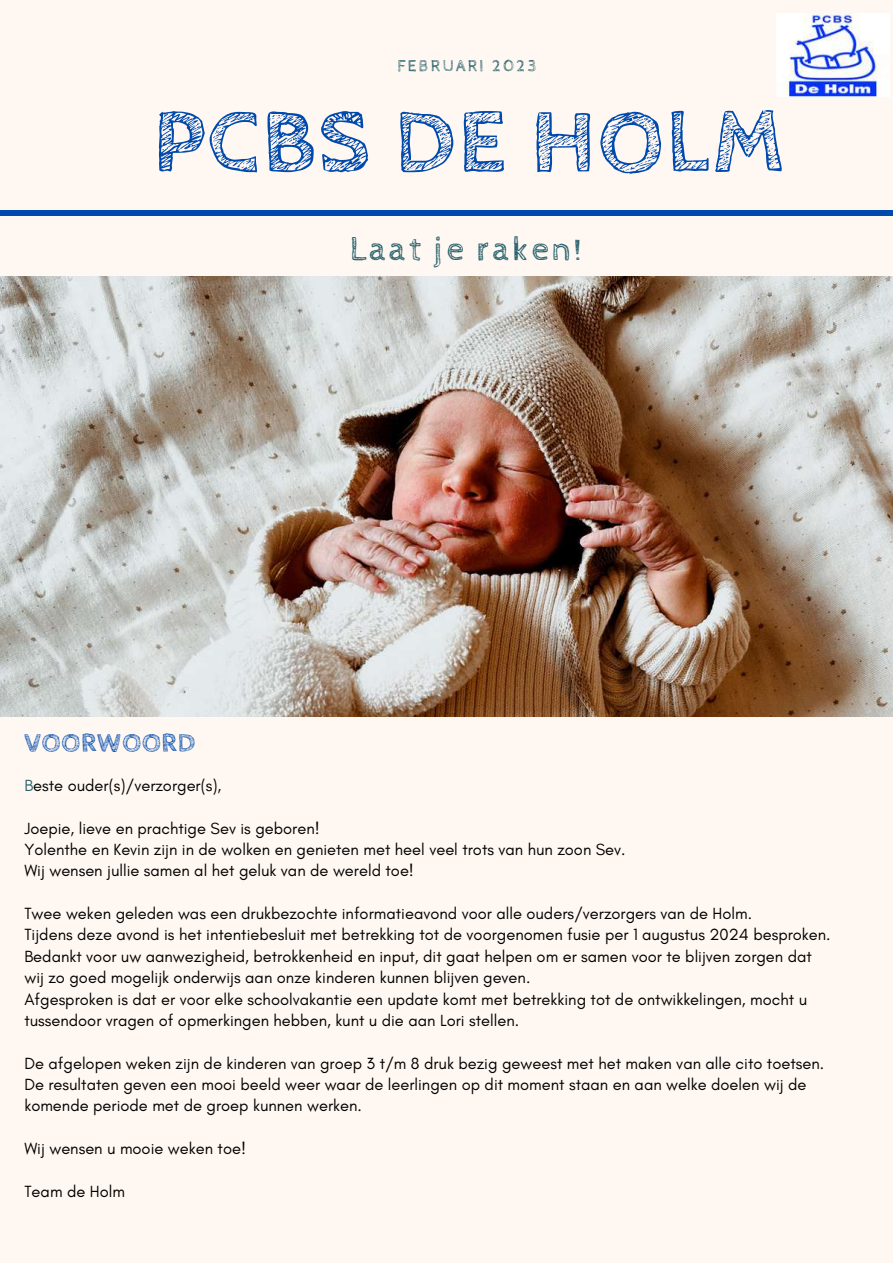
<style>
.page{position:relative;width:893px;height:1264px;background:#fff}
.page>*{position:absolute;margin:0;border:0;box-sizing:border-box;transform-origin:0 0}
.t1{font:700 92.55px "Cabin Sketch";letter-spacing:.02em;color:#004aad}
.t2{font:34.8px "Cabin Sketch";letter-spacing:.07em;color:#2a636d}
.t3{font:700 26.4px "Cabin Sketch";letter-spacing:.03em;color:#004aad}
.t4{font:16.5px/21.3px "Glacial Indifference";color:#000}
.t5{font:16.5px "Cabin Sketch";letter-spacing:.14em;color:#2a636d}
.s1{color:#2a636d}
</style>
<div class="page">
<div style="left:0;top:0;width:892px;height:1262px;background:#fff8f2"></div>
<div style="left:0;top:210px;width:892px;height:5px;background:#004aad"></div>
<img style="left:0;top:276px;width:892px;height:440px">
<img style="left:776px;top:13px;width:113px;height:83px">
<p class="t5" style="left:397px;top:56px;width:140px">FEBRUARI 2023</p>
<h1 class="t1" style="left:153px;top:90px;width:633px">PCBS DE HOLM</h1>
<h2 class="t2" style="left:350px;top:230px;width:234px">Laat je raken!</h2>
<h3 class="t3" style="left:24px;top:728px;width:172px">VOORWOORD</h3>
<p class="t4" style="left:24px;top:774px;width:198px"><span class="s1">B</span>este ouder(s)/verzorger(s),</p>
<p class="t4" style="left:24px;top:817px;width:602px">Joepie, lieve en prachtige Sev is geboren!<br>Yolenthe en Kevin zijn in de wolken en genieten met heel veel trots van hun zoon Sev.<br>Wij wensen jullie samen al het geluk van de wereld toe!</p>
<p class="t4" style="left:24px;top:902px;width:807px">Twee weken geleden was een drukbezochte informatieavond voor alle ouders/verzorgers van de Holm.<br>Tijdens deze avond is het intentiebesluit met betrekking tot de voorgenomen fusie per 1 augustus 2024 besproken.<br>Bedankt voor uw aanwezigheid, betrokkenheid en input, dit gaat helpen om er samen voor te blijven zorgen dat wij zo goed mogelijk onderwijs aan onze kinderen kunnen blijven geven.<br>Afgesproken is dat er voor elke schoolvakantie een update komt met betrekking tot de ontwikkelingen, mocht u tussendoor vragen of opmerkingen hebben, kunt u die aan Lori stellen.</p>
<p class="t4" style="left:24px;top:1052px;width:801px">De afgelopen weken zijn de kinderen van groep 3 t/m 8 druk bezig geweest met het maken van alle cito toetsen.<br>De resultaten geven een mooi beeld weer waar de leerlingen op dit moment staan en aan welke doelen wij de komende periode met de groep kunnen werken.</p>
<p class="t4" style="left:24px;top:1137px;width:223px">Wij wensen u mooie weken toe!</p>
<p class="t4" style="left:24px;top:1180px;width:102px">Team de Holm</p>
</div>
